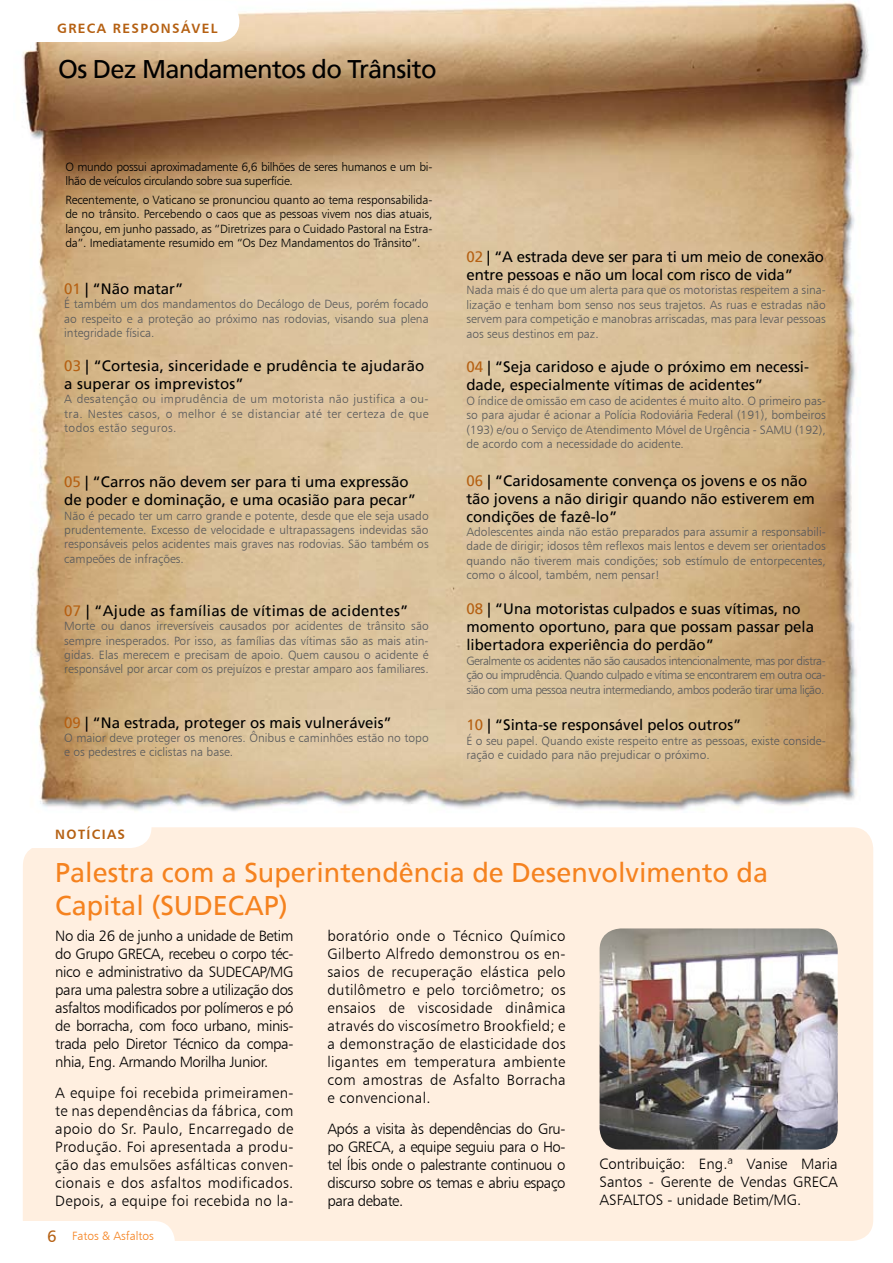
<style>
.page{position:relative;width:893px;height:1263px;background:#fff}
.page>*{position:absolute;margin:0;border:0;box-sizing:border-box;transform-origin:0 0}
.t1{font:27px/32.4px "Frutiger";color:#f5821f}
.t2{font:25.5px "Frutiger";letter-spacing:-.03em;color:#000}
.t3{font:15px/18px "Frutiger BT Light B";color:#000;text-align:justify}
.t4{font:15px/18px "Frutiger";color:#000}
.t5{font:15px "Frutiger";letter-spacing:.02em;color:#000}
.t6{font:13.5px "Frutiger BT Bold B";letter-spacing:.1em;color:#b56012}
.t7{font:12px/14.4px "Frutiger BT Light B";color:#58595b;text-align:justify}
.t8{font:12px/14.4px "Frutiger BT Light B";letter-spacing:-.03em;color:#000}
.t9{font:12px "Frutiger BT Light B";color:#f5821f}
.s1{color:#b56012}
</style>
<div class="page">
<div style="left:23px;top:827px;width:850px;height:414px;background:#ffefe0"></div>
<div style="left:0;top:806px;width:151px;height:42px;background:#fff;border-radius:21px"></div>
<img style="left:22px;top:2px;width:847px;height:809px">
<div style="left:0;top:0;width:239px;height:42px;background:#fff;border-radius:21px"></div>
<img style="left:600px;top:928px;width:238px;height:221px;border-radius:21px">
<svg style="left:23px;top:1221px;width:152px;height:20px"></svg>
<p class="t6" style="left:57px;top:20px;width:162px">GRECA RESPONSÁVEL</p>
<h2 class="t2" style="left:58px;top:54px;width:380px">Os Dez Mandamentos do Trânsito</h2>
<p class="t8" style="left:65px;top:159px;width:369px">O mundo possui aproximadamente 6,6 bilhões de seres humanos e um bi&shy;lhão de veículos circulando sobre sua superfície.</p>
<p class="t8" style="left:65px;top:192px;width:369px;text-align:justify">Recentemente, o Vaticano se pronunciou quanto ao tema responsabilida&shy;de no trânsito. Percebendo o caos que as pessoas vivem nos dias atuais, lançou, em junho passado, as “Diretrizes para o Cuidado Pastoral na Estra&shy;da”. Imediatamente resumido em “Os Dez Mandamentos do Trânsito”.</p>
<p class="t4" style="left:64px;top:280px;width:121px"><span class="s1">01</span> | “Não matar”</p>
<p class="t7" style="left:64px;top:297px;width:366px">É também um dos mandamentos do Decálogo de Deus, porém focado ao respeito e a proteção ao próximo nas rodovias, visando sua plena integridade física.</p>
<p class="t4" style="left:64px;top:357px;width:362px"><span class="s1">03</span> | “Cortesia, sinceridade e prudência te ajudarão a superar os imprevistos”</p>
<p class="t7" style="left:64px;top:392px;width:366px">A desatenção ou imprudência de um motorista não justifica a ou&shy;tra. Nestes casos, o melhor é se distanciar até ter certeza de que todos estão seguros.</p>
<p class="t4" style="left:64px;top:473px;width:353px"><span class="s1">05</span> | “Carros não devem ser para ti uma expressão de poder e dominação, e uma ocasião para pecar”</p>
<p class="t7" style="left:64px;top:508px;width:366px">Não é pecado ter um carro grande e potente, desde que ele seja usado prudentemente. Excesso de velocidade e ultrapassagens indevidas são responsáveis pelos acidentes mais graves nas rodovias. São também os campeões de infrações.</p>
<p class="t5" style="left:64px;top:602px;width:346px"><span class="s1">07</span> | “Ajude as famílias de vítimas de acidentes”</p>
<p class="t7" style="left:64px;top:618px;width:366px">Morte ou danos irreversíveis causados por acidentes de trânsito são sempre inesperados. Por isso, as famílias das vítimas são as mais atin&shy;gidas. Elas merecem e precisam de apoio. Quem causou o acidente é responsável por arcar com os prejuízos e prestar amparo aos familiares.</p>
<p class="t4" style="left:64px;top:713px;width:329px"><span class="s1">09</span> | “Na estrada, proteger os mais vulneráveis”</p>
<p class="t7" style="left:64px;top:730px;width:366px">O maior deve proteger os menores. Ônibus e caminhões estão no topo e os pedestres e ciclistas na base.</p>
<p class="t6" style="left:55px;top:826px;width:71px">NOTÍCIAS</p>
<p class="t4" style="left:466px;top:248px;width:359px"><span class="s1">02</span> | “A estrada deve ser para ti um meio de conexão entre pessoas e não um local com risco de vida”</p>
<p class="t7" style="left:466px;top:283px;width:361px">Nada mais é do que um alerta para que os motoristas respeitem a sina&shy;lização e tenham bom senso nos seus trajetos. As ruas e estradas não servem para competição e manobras arriscadas, mas para levar pessoas aos seus destinos em paz.</p>
<p class="t4" style="left:466px;top:358px;width:344px"><span class="s1">04</span> | “Seja caridoso e ajude o próximo em necessi&shy;dade, especialmente vítimas de acidentes”</p>
<p class="t7" style="left:466px;top:393px;width:361px">O índice de omissão em caso de acidentes é muito alto. O primeiro pas&shy;so para ajudar é acionar a Polícia Rodoviária Federal (191), bombeiros (193) e/ou o Serviço de Atendimento Móvel de Urgência - SAMU (192), de acordo com a necessidade do acidente.</p>
<p class="t4" style="left:466px;top:471px;width:350px"><span class="s1">06</span> | “Caridosamente convença os jovens e os não tão jovens a não dirigir quando não estiverem em condições de fazê-lo”</p>
<p class="t7" style="left:466px;top:524px;width:361px">Adolescentes ainda não estão preparados para assumir a responsabili&shy;dade de dirigir; idosos têm reflexos mais lentos e devem ser orientados quando não tiverem mais condições; sob estímulo de entorpecentes, como o álcool, também, nem pensar!</p>
<p class="t4" style="left:466px;top:600px;width:349px"><span class="s1">08</span> | “Una motoristas culpados e suas vítimas, no momento oportuno, para que possam passar pela libertadora experiência do perdão”</p>
<p class="t7" style="left:466px;top:653px;width:361px">Geralmente os acidentes não são causados intencionalmente, mas por distra&shy;ção ou imprudência. Quando culpado e vítima se encontrarem em outra oca&shy;sião com uma pessoa neutra intermediando, ambos poderão tirar uma lição.</p>
<p class="t4" style="left:466px;top:716px;width:277px"><span class="s1">10</span> | “Sinta-se responsável pelos outros”</p>
<p class="t7" style="left:466px;top:733px;width:361px">É o seu papel. Quando existe respeito entre as pessoas, existe conside&shy;ração e cuidado para não prejudicar o próximo.</p>
<h1 class="t1" style="left:55px;top:857px;width:714px">Palestra com a Superintendência de Desenvolvimento da<br>Capital (SUDECAP)</h1>
<p class="t3" style="left:327px;top:926px;width:240px">boratório onde o Técnico Químico Gilberto Alfredo demonstrou os en&shy;saios de recuperação elástica pelo dutilômetro e pelo torciômetro; os ensaios de viscosidade dinâmica através do viscosímetro Brookfield; e a demonstração de elasticidade dos ligantes em temperatura ambiente com amostras de Asfalto Borracha e convencional.</p>
<p class="t3" style="left:327px;top:1119px;width:240px">Após a visita às dependências do Gru&shy;po GRECA, a equipe seguiu para o Ho&shy;tel Íbis onde o palestrante continuou o discurso sobre os temas e abriu espaço para debate.</p>
<p class="t3" style="left:55px;top:926px;width:240px">No dia 26 de junho a unidade de Betim do Grupo GRECA, recebeu o corpo téc&shy;nico e administrativo da SUDECAP/MG para uma palestra sobre a utilização dos asfaltos modificados por polímeros e pó de borracha, com foco urbano, minis&shy;trada pelo Diretor Técnico da compa&shy;nhia, Eng. Armando Morilha Junior.</p>
<p class="t3" style="left:55px;top:1083px;width:240px">A equipe foi recebida primeiramen&shy;te nas dependências da fábrica, com apoio do Sr. Paulo, Encarregado de Produção. Foi apresentada a produ&shy;ção das emulsões asfálticas conven&shy;cionais e dos asfaltos modificados.<br>Depois, a equipe foi recebida no la-</p>
<p class="t3" style="left:600px;top:1154px;width:240px">Contribuição: Eng.ª Vanise Maria Santos - Gerente de Vendas GRECA ASFALTOS - unidade Betim/MG.</p>
<p class="t9" style="left:72px;top:1228px;width:83px">Fatos &amp; Asfaltos</p>
</div>
